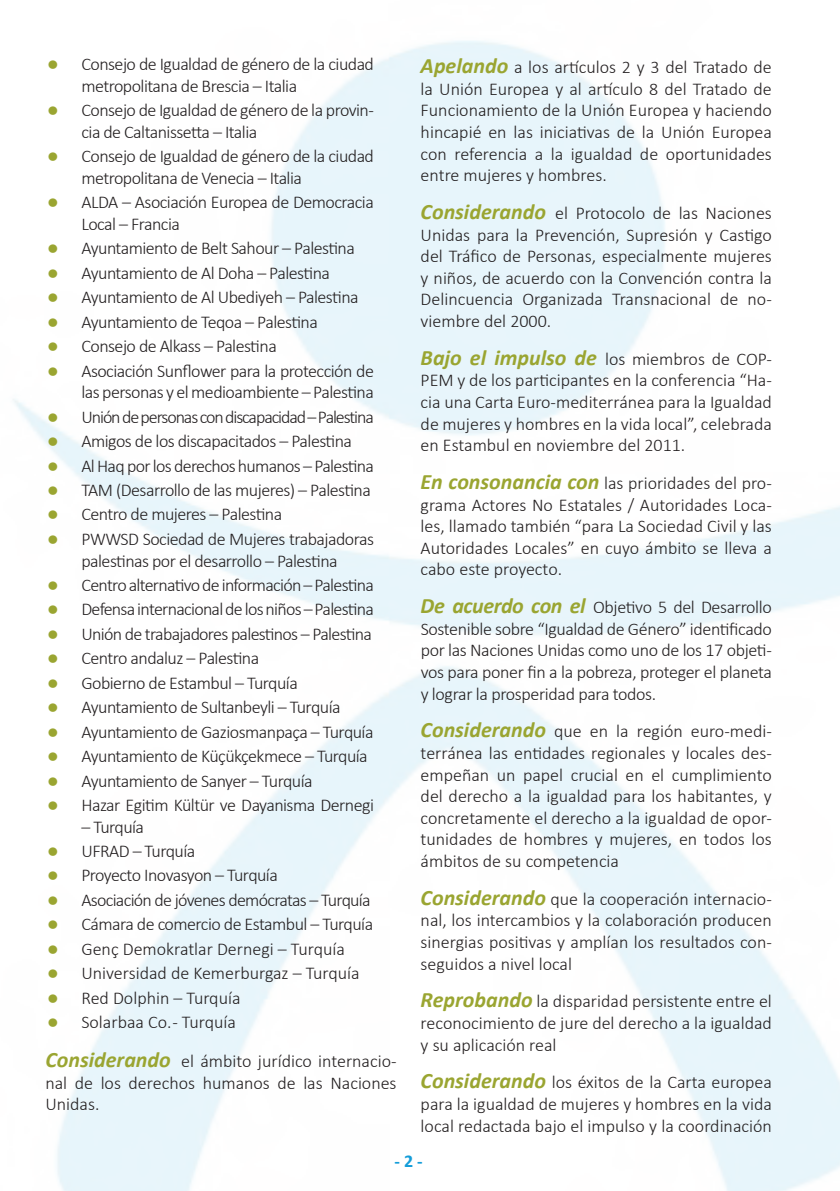
<style>
.page{position:relative;width:840px;height:1191px;background:#fff}
.page>*{position:absolute;margin:0;border:0;box-sizing:border-box;transform-origin:0 0}
.t1{font:300 18px/21.6px "Calibri";letter-spacing:-.03em;color:#231f20;text-align:justify}
.t2{font:300 18px/38.8px "Calibri";color:#231f20}
.t3{font:300 18px "Calibri";letter-spacing:-.06em;color:#231f20}
.t4{font:700 18px "Calibri";color:#149dd9}
.s1{font-size:30px;color:#9aa531}
.s2{font-weight:700;font-style:italic;font-size:22px;color:#9aa531}
</style>
<div class="page">
<p class="t1" style="left:81px;top:53px;width:294px;text-indent:-36px"><span class="s1">•</span> Consejo de Igualdad de género de la ciudad metropolitana de Brescia – Italia</p>
<p class="t1" style="left:81px;top:99px;width:294px;text-indent:-36px"><span class="s1">•</span> Consejo de Igualdad de género de la provin&shy;cia de Caltanissetta – Italia</p>
<p class="t1" style="left:81px;top:145px;width:294px;text-indent:-36px"><span class="s1">•</span> Consejo de Igualdad de género de la ciudad metropolitana de Venecia – Italia</p>
<p class="t1" style="left:81px;top:191px;width:294px;text-indent:-36px"><span class="s1">•</span> ALDA – Asociación Europea de Democracia<br>Local – Francia</p>
<p class="t1" style="left:45px;top:237px;width:311px"><span class="s1">•</span> Ayuntamiento de Belt Sahour – Palestina</p>
<p class="t1" style="left:45px;top:262px;width:286px"><span class="s1">•</span> Ayuntamiento de Al Doha – Palestina</p>
<p class="t1" style="left:45px;top:286px;width:314px"><span class="s1">•</span> Ayuntamiento de Al Ubediyeh – Palestina</p>
<p class="t1" style="left:45px;top:311px;width:274px"><span class="s1">•</span> Ayuntamiento de Teqoa – Palestina</p>
<p class="t1" style="left:45px;top:335px;width:233px"><span class="s1">•</span> Consejo de Alkass – Palestina</p>
<p class="t1" style="left:45px;top:360px;width:330px;text-align:right"><span class="s1">•</span> Asociación Sunflower para la protección de las personas y el medioambiente – Palestina</p>
<p class="t3" style="left:45px;top:405px;width:330px"><span class="s1">•</span> Unión de personas con discapacidad – Palestina</p>
<p class="t1" style="left:45px;top:430px;width:308px"><span class="s1">•</span> Amigos de los discapacitados – Palestina</p>
<p class="t1" style="left:45px;top:454px;width:330px"><span class="s1">•</span> Al Haq por los derechos humanos – Palestina</p>
<p class="t1" style="left:45px;top:479px;width:327px"><span class="s1">•</span> TAM (Desarrollo de las mujeres) – Palestina</p>
<p class="t1" style="left:45px;top:503px;width:238px"><span class="s1">•</span> Centro de mujeres – Palestina</p>
<p class="t1" style="left:45px;top:528px;width:330px;text-align:center"><span class="s1">•</span> PWWSD Sociedad de Mujeres trabajadoras palestinas por el desarrollo – Palestina</p>
<p class="t1" style="left:45px;top:574px;width:330px"><span class="s1">•</span> Centro alternativo de información – Palestina</p>
<p class="t1" style="left:45px;top:598px;width:330px"><span class="s1">•</span> Defensa internacional de los niños – Palestina</p>
<p class="t1" style="left:45px;top:623px;width:328px"><span class="s1">•</span> Unión de trabajadores palestinos – Palestina</p>
<p class="t1" style="left:45px;top:647px;width:215px"><span class="s1">•</span> Centro andaluz – Palestina</p>
<p class="t1" style="left:45px;top:672px;width:254px"><span class="s1">•</span> Gobierno de Estambul – Turquía</p>
<p class="t1" style="left:45px;top:696px;width:296px"><span class="s1">•</span> Ayuntamiento de Sultanbeyli – Turquía</p>
<p class="t1" style="left:45px;top:720px;width:329px"><span class="s1">•</span> Ayuntamiento de Gaziosmanpaça – Turquía</p>
<p class="t1" style="left:45px;top:745px;width:324px"><span class="s1">•</span> Ayuntamiento de Küçükçekmece – Turquía</p>
<p class="t1" style="left:45px;top:769px;width:269px"><span class="s1">•</span> Ayuntamiento de Sanyer – Turquía</p>
<p class="t1" style="left:45px;top:794px;width:330px"><span class="s1">•</span> Hazar Egitim Kültür ve Dayanisma Dernegi</p>
<p class="t1" style="left:81px;top:815px;width:64px">– Turquía</p>
<p class="t1" style="left:45px;top:840px;width:151px"><span class="s1">•</span> UFRAD – Turquía</p>
<p class="t1" style="left:45px;top:864px;width:234px"><span class="s1">•</span> Proyecto Inovasyon – Turquía</p>
<p class="t1" style="left:45px;top:889px;width:326px"><span class="s1">•</span> Asociación de jóvenes demócratas – Turquía</p>
<p class="t1" style="left:45px;top:913px;width:329px"><span class="s1">•</span> Cámara de comercio de Estambul – Turquía</p>
<p class="t2" style="left:45px;top:929px;width:301px"><span class="s1">•</span> Genç Demokratlar Dernegi – Turquía</p>
<p class="t2" style="left:45px;top:953px;width:316px"><span class="s1">•</span> Universidad de Kemerburgaz – Turquía</p>
<p class="t2" style="left:45px;top:978px;width:196px"><span class="s1">•</span> Red Dolphin – Turquía</p>
<p class="t2" style="left:45px;top:1002px;width:352px"><span class="s1">•</span> Solarbaa Co. - Turquía<br><span class="s2">Considerando</span> el ámbito jurídico internacio-</p>
<p class="t2" style="left:45px;top:1071px;width:352px;line-height:21.6px">nal de los derechos humanos de las Naciones<br>Unidas.</p>
<p class="t1" style="left:420px;top:56px;width:352px"><span class="s2">Apelando</span> a los artículos 2 y 3 del Tratado de la Unión Europea y al artículo 8 del Tratado de Funcionamiento de la Unión Europea y haciendo hincapié en las iniciativas de la Unión Europea con referencia a la igualdad de oportunidades entre mujeres y hombres.</p>
<p class="t1" style="left:420px;top:202px;width:352px"><span class="s2">Considerando</span> el Protocolo de las Naciones Unidas para la Prevención, Supresión y Castigo del Tráfico de Personas, especialmente mujeres y niños, de acuerdo con la Convención contra la Delincuencia Organizada Transnacional de no&shy;viembre del 2000.</p>
<p class="t1" style="left:420px;top:348px;width:352px"><span class="s2">Bajo el impulso de</span> los miembros de COP-PEM y de los participantes en la conferencia “Ha&shy;cia una Carta Euro-mediterránea para la Igualdad de mujeres y hombres en la vida local”, celebrada en Estambul en noviembre del 2011.</p>
<p class="t1" style="left:420px;top:472px;width:352px"><span class="s2">En consonancia con</span> las prioridades del pro&shy;grama Actores No Estatales / Autoridades Loca&shy;les, llamado también “para La Sociedad Civil y las Autoridades Locales” en cuyo ámbito se lleva a cabo este proyecto.</p>
<p class="t1" style="left:420px;top:596px;width:352px"><span class="s2">De acuerdo con el</span> Objetivo 5 del Desarrollo Sostenible sobre “Igualdad de Género” identificado por las Naciones Unidas como uno de los 17 objeti&shy;vos para poner fin a la pobreza, proteger el planeta y lograr la prosperidad para todos.</p>
<p class="t1" style="left:420px;top:720px;width:352px"><span class="s2">Considerando</span> que en la región euro-medi&shy;terránea las entidades regionales y locales des&shy;empeñan un papel crucial en el cumplimiento del derecho a la igualdad para los habitantes, y concretamente el derecho a la igualdad de opor&shy;tunidades de hombres y mujeres, en todos los ámbitos de su competencia</p>
<p class="t1" style="left:420px;top:887px;width:352px"><span class="s2">Considerando</span> que la cooperación internacio&shy;nal, los intercambios y la colaboración producen sinergias positivas y amplían los resultados con&shy;seguidos a nivel local</p>
<p class="t1" style="left:420px;top:990px;width:352px"><span class="s2">Reprobando</span> la disparidad persistente entre el reconocimiento de jure del derecho a la igualdad y su aplicación real</p>
<p class="t1" style="left:420px;top:1071px;width:352px"><span class="s2">Considerando</span> los éxitos de la Carta europea para la igualdad de mujeres y hombres en la vida local redactada bajo el impulso y la coordinación</p>
<p class="t4" style="left:394px;top:1148px;width:30px">- 2 -</p>
</div>
